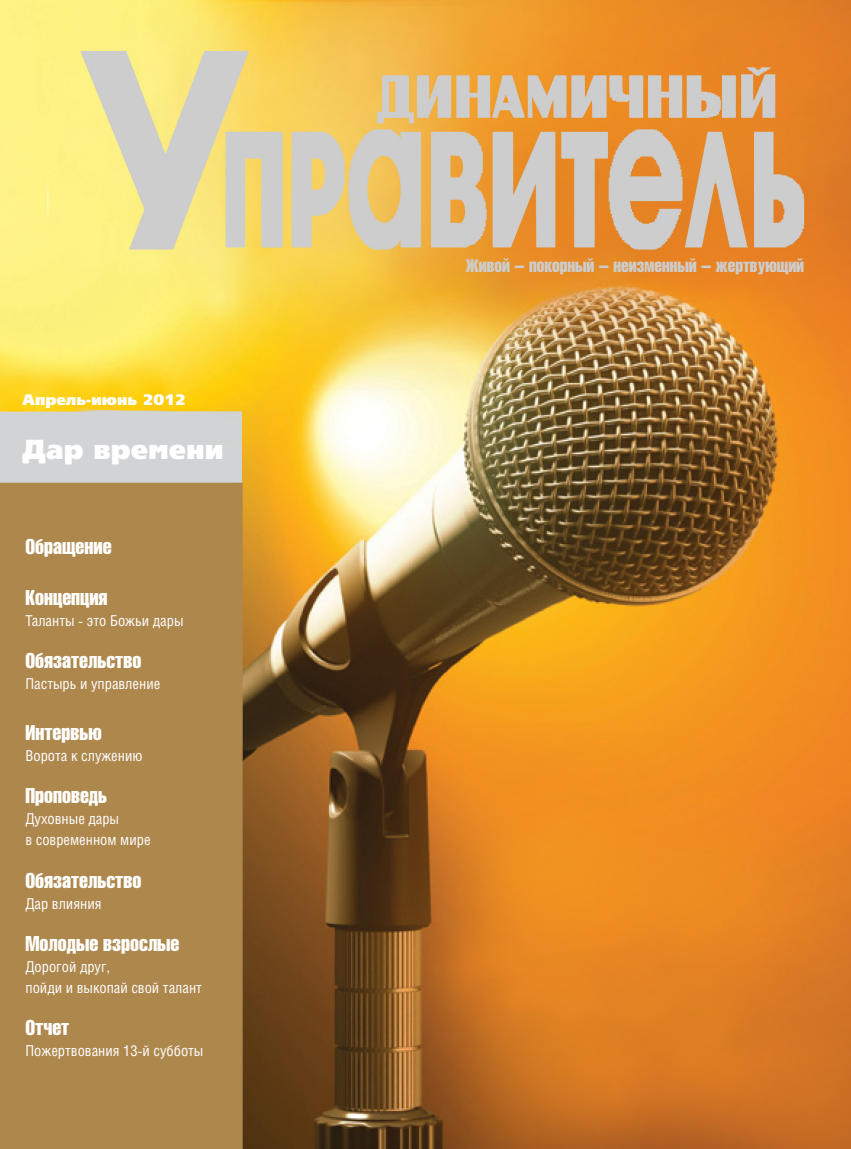
<style>
.page{position:relative;width:851px;height:1149px;background:#fff}
.page>*{position:absolute;margin:0;border:0;box-sizing:border-box;transform-origin:0 0}
.t1{font:27px "Tornado Ultra Black C";color:#fff}
.t2{font:21px "Helios Compressed";color:#fff}
.t3{font:18px "Helios Compressed";color:#cdcdcd}
.t4{font:15px "Helios Cond";color:#fff}
.t5{font:15px "Tornado Ultra Black C";color:#fff}
</style>
<div class="page">
<img style="left:0;top:0;width:850px;height:1147px">
<p class="t5" style="left:22px;top:390px;width:165px">Апрель-июнь 2012</p>
<p class="t1" style="left:22px;top:433px;width:203px">Дар времени</p>
<p class="t2" style="left:26px;top:534px;width:88px">Обращение</p>
<p class="t2" style="left:26px;top:585px;width:83px">Концепция</p>
<p class="t4" style="left:26px;top:611px;width:159px">Таланты - это Божьи дары</p>
<p class="t2" style="left:26px;top:648px;width:117px">Обязательство</p>
<p class="t4" style="left:26px;top:674px;width:136px">Пастырь и управление</p>
<p class="t2" style="left:26px;top:720px;width:78px">Интервью</p>
<p class="t4" style="left:26px;top:746px;width:118px">Ворота к служению</p>
<p class="t2" style="left:26px;top:783px;width:83px">Проповедь</p>
<p class="t4" style="left:26px;top:809px;width:95px">Духовные дары</p>
<p class="t4" style="left:26px;top:830px;width:127px">в современном мире</p>
<p class="t2" style="left:26px;top:867px;width:117px">Обязательство</p>
<p class="t4" style="left:26px;top:893px;width:78px">Дар влияния</p>
<p class="t2" style="left:26px;top:930px;width:155px">Молодые взрослые</p>
<p class="t4" style="left:26px;top:956px;width:86px">Дорогой друг,</p>
<p class="t4" style="left:26px;top:977px;width:178px">пойди и выкопай свой талант</p>
<p class="t2" style="left:26px;top:1014px;width:45px">Отчет</p>
<p class="t4" style="left:26px;top:1040px;width:179px">Пожертвования 13-й субботы</p>
<p class="t3" style="left:466px;top:255px;width:340px">Живой – покорный – неизменный – жертвующий</p>
</div>
